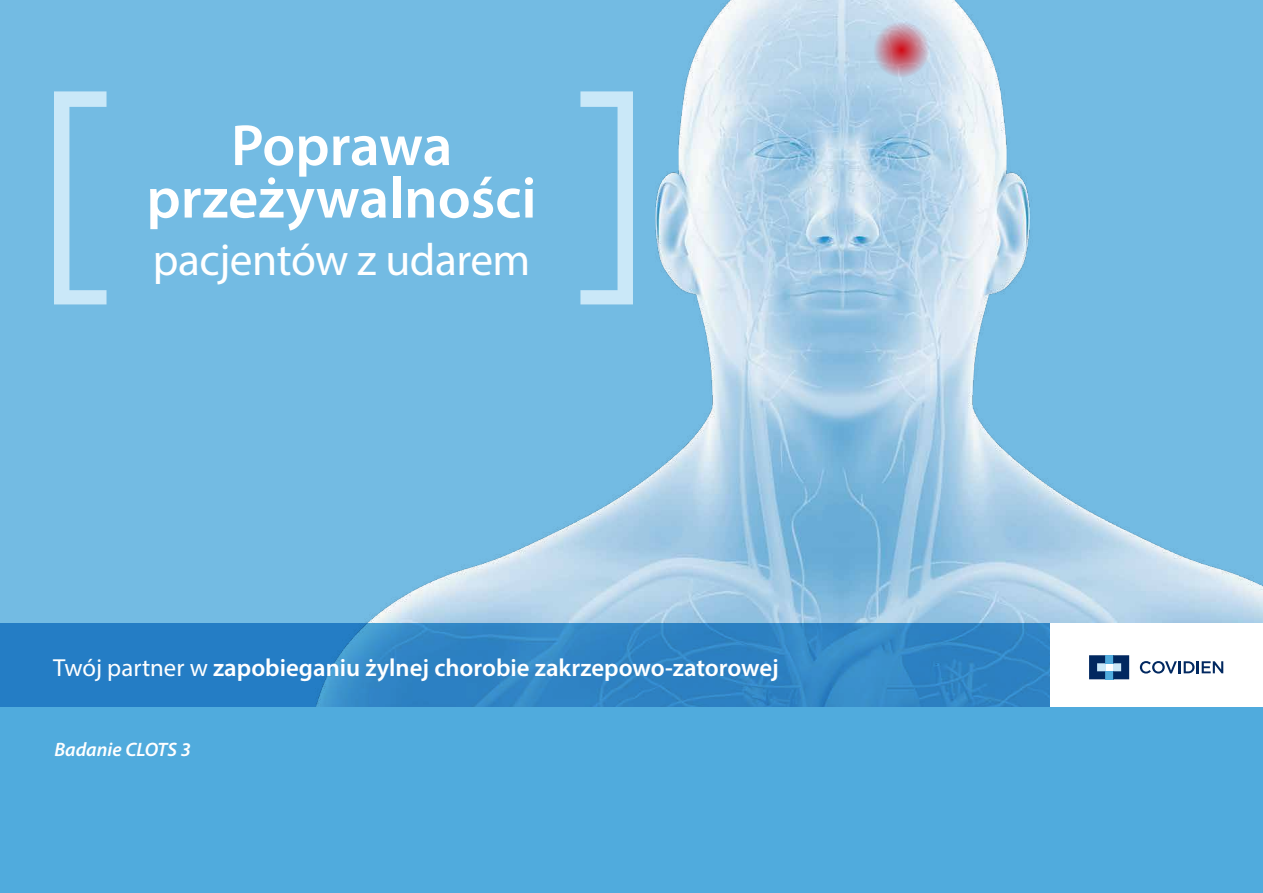
<style>
.page{position:relative;width:1263px;height:893px;background:#fff}
.page>*{position:absolute;margin:0;border:0;box-sizing:border-box;transform-origin:0 0}
.t1{font:600 58.65px/52.5px "Myriad Pro";color:#fff;text-align:center}
.t2{font:45.3px "Myriad Pro";letter-spacing:-.01em;color:#fff}
.t3{font:600 24.75px "Myriad Pro";color:#fff}
.t4{font:italic 600 19.5px "Myriad Pro";color:#fff}
.s1{font-weight:400}
</style>
<div class="page">
<div style="left:0;top:0;width:1263px;height:707px;background:#73bbe3"></div>
<img style="left:79px;top:0;width:1184px;height:624px">
<svg style="left:0;top:624px;width:1263px;height:269px;background:#46a0d6"></svg>
<div style="left:1050px;top:624px;width:213px;height:83px;background:#fff"></div>
<svg style="left:1140px;top:661px;width:83px;height:12px"></svg>
<div style="left:1105px;top:655px;width:8px;height:8px;background:#50abdd"></div>
<div style="left:1105px;top:671px;width:8px;height:8px;background:#50abdd"></div>
<svg style="left:1089px;top:655px;width:16px;height:24px"></svg>
<svg style="left:1113px;top:655px;width:16px;height:24px"></svg>
<svg style="left:873px;top:21px;width:56px;height:57px;background:#c592a2"></svg>
<svg style="left:54px;top:91px;width:53px;height:213px"></svg>
<svg style="left:580px;top:91px;width:53px;height:213px"></svg>
<p class="t1" style="left:146px;top:118px;width:391px">Poprawa przeżywalności</p>
<p class="t2" style="left:153px;top:232px;width:379px">pacjentów z udarem</p>
<p class="t3" style="left:53px;top:651px;width:727px"><span class="s1">Twój partner w</span> zapobieganiu żylnej chorobie zakrzepowo-zatorowej</p>
<p class="t4" style="left:54px;top:737px;width:138px">Badanie CLOTS 3</p>
</div>
